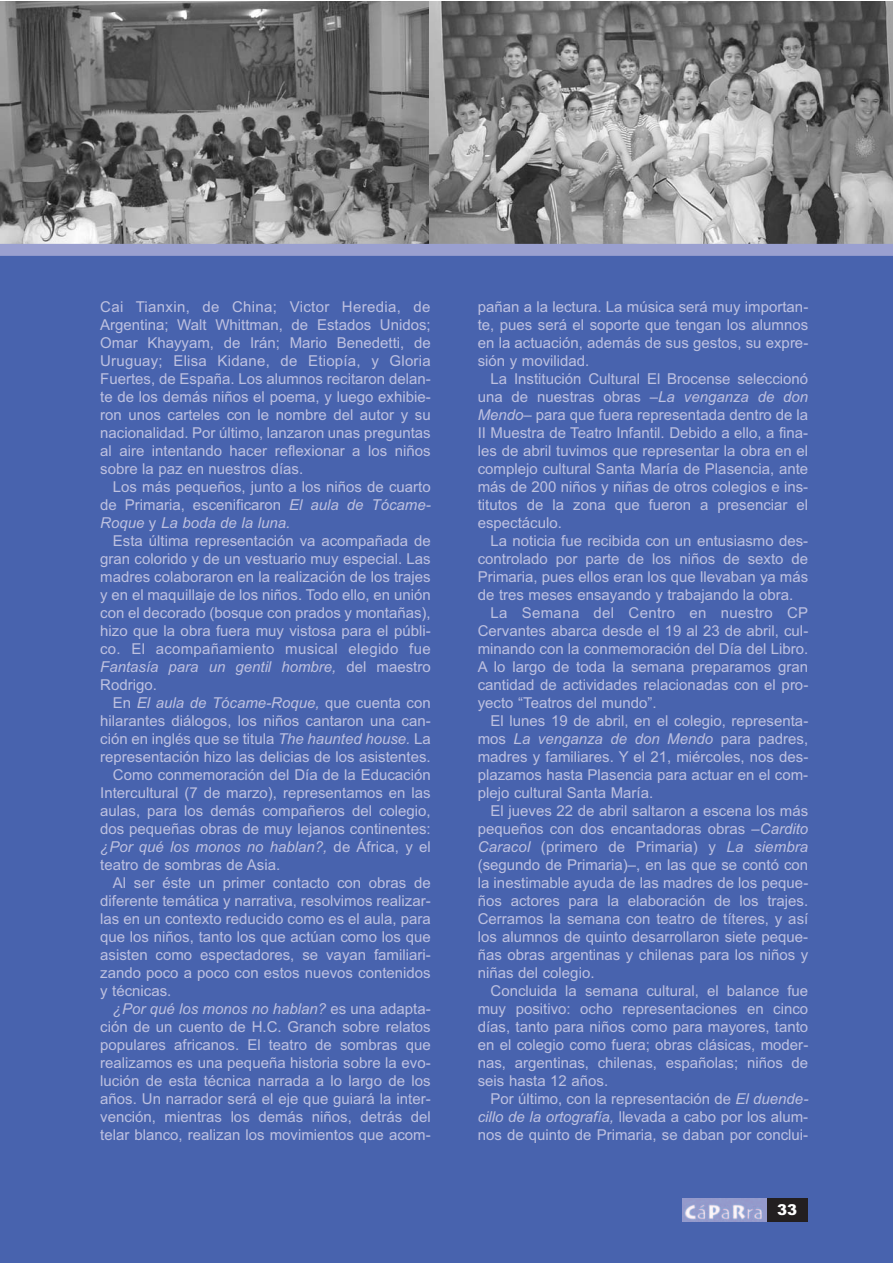
<style>
.page{position:relative;width:893px;height:1263px;background:#fff}
.page>*{position:absolute;margin:0;border:0;box-sizing:border-box;transform-origin:0 0}
.t1{font:15px/18px "Arial MS";color:#bec1e0;text-align:justify}
.t2{font:15px "Arial Italic MS";color:#bec1e0}
.t3{font:15px "Arial MS";letter-spacing:.02em;color:#bec1e0}
.t4{font:900 15px "Arial";color:#fff}
.s1{font-family:"Arial Italic MS"}
.s2{font-family:"Arial MS"}
</style>
<div class="page">
<div style="left:0;top:1px;width:892px;height:1262px;background:#4863ae"></div>
<div style="left:767px;top:1198px;width:41px;height:24px;background:#231f20"></div>
<img style="left:682px;top:1198px;width:84px;height:24px">
<img style="left:0;top:1px;width:429px;height:243px">
<img style="left:429px;top:1px;width:463px;height:243px">
<div style="left:0;top:244px;width:892px;height:12px;background:#9aa0d0"></div>
<p class="t1" style="left:100px;top:298px;width:332px">Cai Tianxin, de China; Victor Heredia, de Argentina; Walt Whittman, de Estados Unidos; Omar Khayyam, de Irán; Mario Benedetti, de Uruguay; Elisa Kidane, de Etiopía, y Gloria Fuertes, de España. Los alumnos recitaron delan&shy;te de los demás niños el poema, y luego exhibie&shy;ron unos carteles con le nombre del autor y su nacionalidad. Por último, lanzaron unas preguntas al aire intentando hacer reflexionar a los niños sobre la paz en nuestros días.</p>
<p class="t1" style="left:100px;top:478px;width:332px;text-align:right">Los más pequeños, junto a los niños de cuarto de Primaria, escenificaron <span class="s1">El aula de Tócame-</span></p>
<p class="t2" style="left:100px;top:514px;width:192px">Roque <span class="s2">y</span> La boda de la luna.</p>
<p class="t1" style="left:100px;top:532px;width:332px;text-indent:13px">Esta última representación va acompañada de gran colorido y de un vestuario muy especial. Las madres colaboraron en la realización de los trajes y en el maquillaje de los niños. Todo ello, en unión con el decorado (bosque con prados y montañas), hizo que la obra fuera muy vistosa para el públi&shy;co. El acompañamiento musical elegido fue</p>
<p class="t2" style="left:100px;top:658px;width:332px">Fantasía para un gentil hombre, <span class="s2">del maestro</span></p>
<p class="t1" style="left:100px;top:676px;width:58px">Rodrigo.</p>
<p class="t2" style="left:113px;top:694px;width:319px"><span class="s2">En</span> El aula de Tócame-Roque, <span class="s2">que cuenta con</span></p>
<p class="t1" style="left:100px;top:712px;width:332px;text-align:right">hilarantes diálogos, los niños cantaron una can&shy;ción en inglés que se titula <span class="s1">The haunted house.</span> La representación hizo las delicias de los asistentes.<br>Como conmemoración del Día de la Educación Intercultural (7 de marzo), representamos en las aulas, para los demás compañeros del colegio, dos pequeñas obras de muy lejanos continentes:</p>
<p class="t2" style="left:100px;top:838px;width:332px">¿Por qué los monos no hablan?, <span class="s2">de África, y el</span></p>
<p class="t1" style="left:100px;top:856px;width:182px">teatro de sombras de Asia.</p>
<p class="t1" style="left:113px;top:874px;width:319px">Al ser éste un primer contacto con obras de</p>
<p class="t1" style="left:100px;top:892px;width:332px">diferente temática y narrativa, resolvimos realizar-</p>
<p class="t1" style="left:100px;top:910px;width:332px">las en un contexto reducido como es el aula, para</p>
<p class="t1" style="left:100px;top:928px;width:332px">que los niños, tanto los que actúan como los que</p>
<p class="t1" style="left:100px;top:946px;width:332px">asisten como espectadores, se vayan familiari-</p>
<p class="t1" style="left:100px;top:964px;width:332px">zando poco a poco con estos nuevos contenidos</p>
<p class="t1" style="left:100px;top:982px;width:73px">y técnicas.</p>
<p class="t2" style="left:113px;top:1000px;width:319px">¿Por qué los monos no hablan? <span class="s2">es una adapta-</span></p>
<p class="t1" style="left:100px;top:1018px;width:332px">ción de un cuento de H.C. Granch sobre relatos populares africanos. El teatro de sombras que realizamos es una pequeña historia sobre la evo&shy;lución de esta técnica narrada a lo largo de los años. Un narrador será el eje que guiará la inter&shy;vención, mientras los demás niños, detrás del telar blanco, realizan los movimientos que acom-</p>
<p class="t1" style="left:478px;top:298px;width:332px">pañan a la lectura. La música será muy importan&shy;te, pues será el soporte que tengan los alumnos en la actuación, además de sus gestos, su expre&shy;sión y movilidad.</p>
<p class="t1" style="left:478px;top:370px;width:332px;text-indent:13px">La Institución Cultural El Brocense seleccionó una de nuestras obras –<span class="s1">La venganza de don Mendo</span>– para que fuera representada dentro de la II Muestra de Teatro Infantil. Debido a ello, a fina&shy;les de abril tuvimos que representar la obra en el complejo cultural Santa María de Plasencia, ante más de 200 niños y niñas de otros colegios e ins&shy;titutos de la zona que fueron a presenciar el espectáculo.</p>
<p class="t1" style="left:490px;top:532px;width:319px">La noticia fue recibida con un entusiasmo des-</p>
<p class="t1" style="left:478px;top:550px;width:332px">controlado por parte de los niños de sexto de</p>
<p class="t1" style="left:478px;top:568px;width:332px">Primaria, pues ellos eran los que llevaban ya más</p>
<p class="t1" style="left:478px;top:586px;width:317px">de tres meses ensayando y trabajando la obra.</p>
<p class="t3" style="left:490px;top:604px;width:319px">La Semana del Centro en nuestro CP</p>
<p class="t1" style="left:478px;top:622px;width:332px">Cervantes abarca desde el 19 al 23 de abril, cul-</p>
<p class="t1" style="left:478px;top:640px;width:332px">minando con la conmemoración del Día del Libro.</p>
<p class="t1" style="left:478px;top:658px;width:332px">A lo largo de toda la semana preparamos gran</p>
<p class="t1" style="left:478px;top:676px;width:332px">cantidad de actividades relacionadas con el pro-</p>
<p class="t1" style="left:478px;top:694px;width:180px">yecto “Teatros del mundo”.</p>
<p class="t1" style="left:490px;top:712px;width:319px">El lunes 19 de abril, en el colegio, representa-</p>
<p class="t2" style="left:478px;top:730px;width:332px"><span class="s2">mos</span> La venganza de don Mendo <span class="s2">para padres,</span></p>
<p class="t1" style="left:478px;top:748px;width:332px">madres y familiares. Y el 21, miércoles, nos des&shy;plazamos hasta Plasencia para actuar en el com&shy;plejo cultural Santa María.</p>
<p class="t1" style="left:478px;top:802px;width:332px;text-indent:13px">El jueves 22 de abril saltaron a escena los más pequeños con dos encantadoras obras –<span class="s1">Cardito Caracol</span> (primero de Primaria) y <span class="s1">La siembra </span>(segundo de Primaria)–, en las que se contó con la inestimable ayuda de las madres de los peque&shy;ños actores para la elaboración de los trajes.<br>Cerramos la semana con teatro de títeres, y así los alumnos de quinto desarrollaron siete peque&shy;ñas obras argentinas y chilenas para los niños y niñas del colegio.</p>
<p class="t1" style="left:478px;top:982px;width:332px;text-indent:13px">Concluida la semana cultural, el balance fue muy positivo: ocho representaciones en cinco días, tanto para niños como para mayores, tanto en el colegio como fuera; obras clásicas, moder&shy;nas, argentinas, chilenas, españolas; niños de seis hasta 12 años.</p>
<p class="t1" style="left:478px;top:1090px;width:332px;text-indent:13px">Por último, con la representación de <span class="s1">El duende&shy;cillo de la ortografía,</span> llevada a cabo por los alum&shy;nos de quinto de Primaria, se daban por conclui-</p>
<p class="t4" style="left:777px;top:1201px;width:22px">33</p>
</div>
